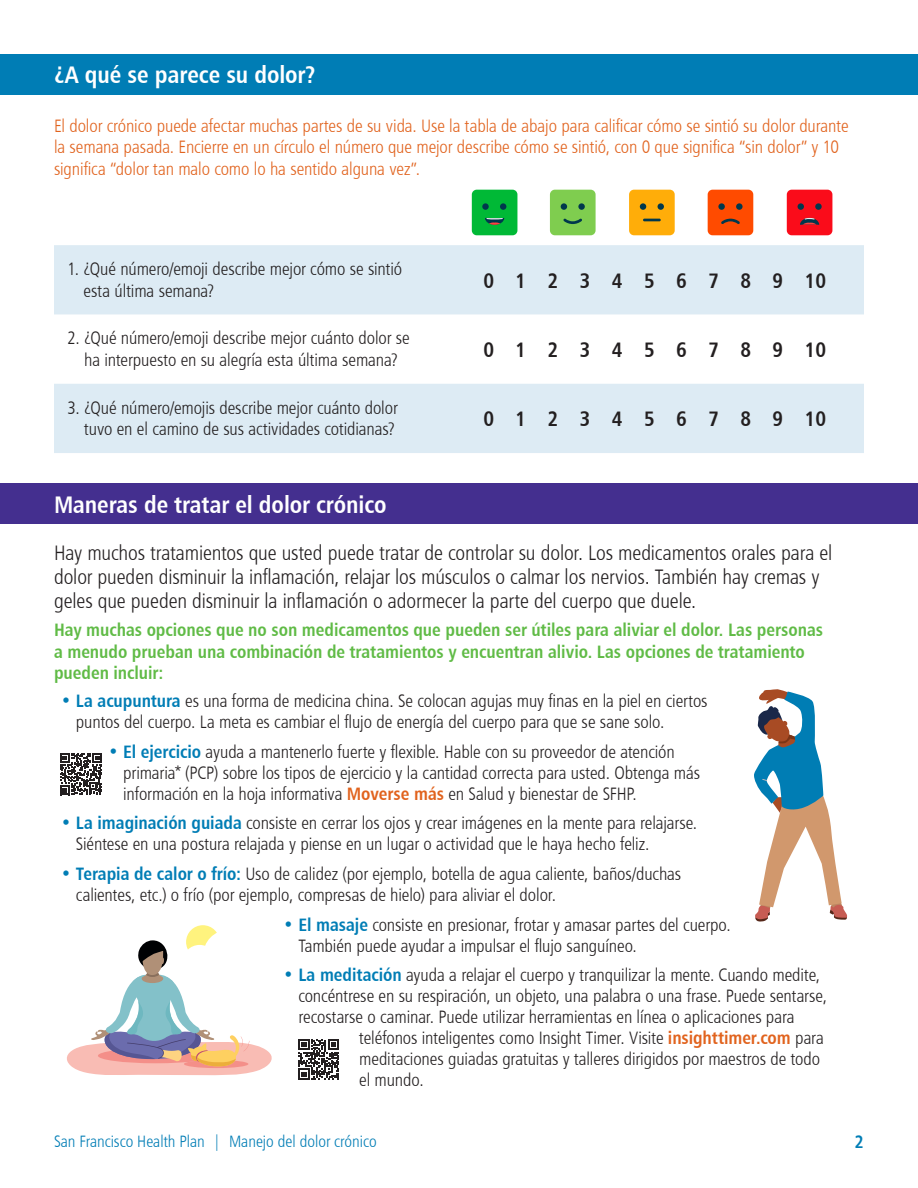
<style>
.page{position:relative;width:918px;height:1188px;background:#fff}
.page>*{position:absolute;margin:0;border:0;box-sizing:border-box;transform-origin:0 0}
.Header_bars{font:24px "Humanist 777 BT Bold Condensed B";letter-spacing:-.005em;color:#fff}
._14pt_body{font:21px/24.2px "Humanist 777 BT Light Condensed B";letter-spacing:-.005em;color:#231f20}
.Body{font:21px "Humanist 777 BT Bold Condensed B";color:#231f20}
.Bullets{font:18px/21px "Humanist 777 BT Light Condensed B";letter-spacing:-.005em;color:#231f20}
.Body-2{font:18px/21.6px "Humanist 777 BT Light Condensed B";letter-spacing:-.005em;color:#e1631e}
.Body-3{font:18px/21.6px "Humanist 777 BT Light Condensed B";letter-spacing:-.005em;color:#231f20}
.Body-4{font:18px/21.6px "Humanist 777 BT Bold Condensed B";letter-spacing:-.005em;color:#60bb46}
.t1{font:18px "Humanist 777 BT Bold Condensed B";color:#007db5}
.t2{font:16.5px "Humanist 777 BT Light Condensed B";color:#007db5}
.s1{font-family:"Humanist 777 BT Bold Condensed B";color:#007db5}
.s2{font-family:"Humanist 777 BT Bold Condensed B";color:#e1631e}
</style>
<div class="page">
<div style="left:0;top:54px;width:918px;height:40px;background:#007db5"></div>
<div style="left:0;top:483px;width:918px;height:41px;background:#442f8f"></div>
<svg style="left:60px;top:753px;width:42px;height:42px"></svg>
<svg style="left:298px;top:1039px;width:41px;height:41px"></svg>
<svg style="left:54px;top:245px;width:810px;height:208px;fill:#ddebf4"></svg>
<svg style="left:754px;top:689px;width:94px;height:233px"></svg>
<div style="left:186px;top:925px;width:34px;height:34px;background:#fff37e;border-radius:50%"></div>
<svg style="left:67px;top:940px;width:205px;height:136px"></svg>
<div style="left:203px;top:930px;width:50px;height:51px;background:#fff;border-radius:50%"></div>
<div style="left:240px;top:955px;width:24px;height:23px;background:#fff;border-radius:50%"></div>
<svg style="left:471px;top:189px;width:47px;height:47px"></svg>
<div style="left:472px;top:190px;width:45px;height:45px;background:#00b936;border-radius:5px"></div>
<svg style="left:485px;top:218px;width:19px;height:7px"></svg>
<div style="left:482px;top:203px;width:7px;height:7px;background:#00384d;border-radius:50%"></div>
<div style="left:500px;top:203px;width:6px;height:7px;background:#00384d;border-radius:50%"></div>
<div style="left:550px;top:190px;width:46px;height:45px;background:#7fcd4f;border-radius:5px"></div>
<div style="left:561px;top:203px;width:6px;height:7px;background:#00384d;border-radius:50%"></div>
<div style="left:578px;top:203px;width:7px;height:7px;background:#00384d;border-radius:50%"></div>
<svg style="left:563px;top:219px;width:19px;height:5px"></svg>
<div style="left:629px;top:190px;width:46px;height:45px;background:#ffad09;border-radius:5px"></div>
<div style="left:640px;top:203px;width:6px;height:7px;background:#00384d;border-radius:50%"></div>
<div style="left:658px;top:203px;width:6px;height:7px;background:#00384d;border-radius:50%"></div>
<svg style="left:643px;top:219px;width:18px;height:2px"></svg>
<svg style="left:707px;top:189px;width:47px;height:47px"></svg>
<div style="left:708px;top:190px;width:45px;height:45px;background:#ff4b00;border-radius:5px"></div>
<div style="left:718px;top:203px;width:7px;height:7px;background:#00384d;border-radius:50%"></div>
<div style="left:736px;top:203px;width:7px;height:7px;background:#00384d;border-radius:50%"></div>
<svg style="left:721px;top:219px;width:19px;height:5px"></svg>
<svg style="left:786px;top:189px;width:47px;height:47px"></svg>
<div style="left:787px;top:190px;width:45px;height:45px;background:#fa0c1a;border-radius:5px"></div>
<div style="left:798px;top:203px;width:6px;height:7px;background:#00384d;border-radius:50%"></div>
<svg style="left:815px;top:203px;width:7px;height:7px"></svg>
<svg style="left:800px;top:218px;width:19px;height:7px"></svg>
<p class="Header_bars" style="left:54px;top:60px;width:263px">¿A qué se parece su dolor?</p>
<p class="Body-2" style="left:54px;top:114px;width:796px">El dolor crónico puede afectar muchas partes de su vida. Use la tabla de abajo para calificar cómo se sintió su dolor durante la semana pasada. Encierre en un círculo el número que mejor describe cómo se sintió, con 0 que significa “sin dolor” y 10 significa “dolor tan malo como lo ha sentido alguna vez”.</p>
<p class="Body-3" style="left:84px;top:258px;width:320px;text-indent:-16px">1. ¿Qué número/emoji describe mejor cómo se sintió esta última semana?</p>
<p class="Body" style="left:483px;top:267px;width:344px">0 1 2 3 4 5 6 7 8 9 10</p>
<p class="Body-3" style="left:68px;top:327px;width:344px;text-align:center">2. ¿Qué número/emoji describe mejor cuánto dolor se ha interpuesto en su alegría esta última semana?</p>
<p class="Body" style="left:483px;top:337px;width:344px">0 1 2 3 4 5 6 7 8 9 10</p>
<p class="Body-3" style="left:68px;top:396px;width:332px;text-align:right">3. ¿Qué número/emojis describe mejor cuánto dolor tuvo en el camino de sus actividades cotidianas?</p>
<p class="Body" style="left:483px;top:406px;width:344px">0 1 2 3 4 5 6 7 8 9 10</p>
<p class="Header_bars" style="left:54px;top:489px;width:334px">Maneras de tratar el dolor crónico</p>
<p class="_14pt_body" style="left:54px;top:540px;width:780px">Hay muchos tratamientos que usted puede tratar de controlar su dolor. Los medicamentos orales para el dolor pueden disminuir la inflamación, relajar los músculos o calmar los nervios. También hay cremas y geles que pueden disminuir la inflamación o adormecer la parte del cuerpo que duele.</p>
<p class="Body-4" style="left:54px;top:619px;width:771px">Hay muchas opciones que no son medicamentos que pueden ser útiles para aliviar el dolor. Las personas a menudo prueban una combinación de tratamientos y encuentran alivio. Las opciones de tratamiento pueden incluir:</p>
<p class="Bullets" style="left:76px;top:690px;width:633px;text-indent:-15px"><span class="s1">• La acupuntura</span> es una forma de medicina china. Se colocan agujas muy finas en la piel en ciertos puntos del cuerpo. La meta es cambiar el flujo de energía del cuerpo para que se sane solo.</p>
<p class="Bullets" style="left:123px;top:741px;width:578px;text-indent:-15px"><span class="s1">• El ejercicio</span> ayuda a mantenerlo fuerte y flexible. Hable con su proveedor de atención primaria* (PCP) sobre los tipos de ejercicio y la cantidad correcta para usted. Obtenga más información en la hoja informativa <span class="s2">Moverse más</span> en Salud y bienestar de SFHP.</p>
<p class="Bullets" style="left:76px;top:812px;width:623px;text-indent:-15px"><span class="s1">• La imaginación guiada</span> consiste en cerrar los ojos y crear imágenes en la mente para relajarse.<br>Siéntese en una postura relajada y piense en un lugar o actividad que le haya hecho feliz.</p>
<p class="Bullets" style="left:76px;top:863px;width:607px;text-indent:-15px"><span class="s1">• Terapia de calor o frío:</span> Uso de calidez (por ejemplo, botella de agua caliente, baños/duchas calientes, etc.) o frío (por ejemplo, compresas de hielo) para aliviar el dolor.</p>
<p class="Bullets" style="left:298px;top:914px;width:434px;text-indent:-15px"><span class="s1">• El masaje</span> consiste en presionar, frotar y amasar partes del cuerpo.<br>También puede ayudar a impulsar el flujo sanguíneo.</p>
<p class="Bullets" style="left:283px;top:964px;width:539px"><span class="s1">• La meditación</span> ayuda a relajar el cuerpo y tranquilizar la mente. Cuando medite,</p>
<p class="Bullets" style="left:298px;top:985px;width:530px">concéntrese en su respiración, un objeto, una palabra o una frase. Puede sentarse,</p>
<p class="Bullets" style="left:298px;top:1006px;width:498px">recostarse o caminar. Puede utilizar herramientas en línea o aplicaciones para</p>
<p class="Bullets" style="left:359px;top:1027px;width:466px">teléfonos inteligentes como Insight Timer. Visite <span class="s2">insighttimer.com</span> para</p>
<p class="Bullets" style="left:359px;top:1048px;width:463px">meditaciones guiadas gratuitas y talleres dirigidos por maestros de todo</p>
<p class="Bullets" style="left:359px;top:1069px;width:66px">el mundo.</p>
<p class="t2" style="left:54px;top:1131px;width:324px">San Francisco Health Plan | Manejo del dolor crónico</p>
<p class="t1" style="left:855px;top:1130px;width:11px">2</p>
</div>
